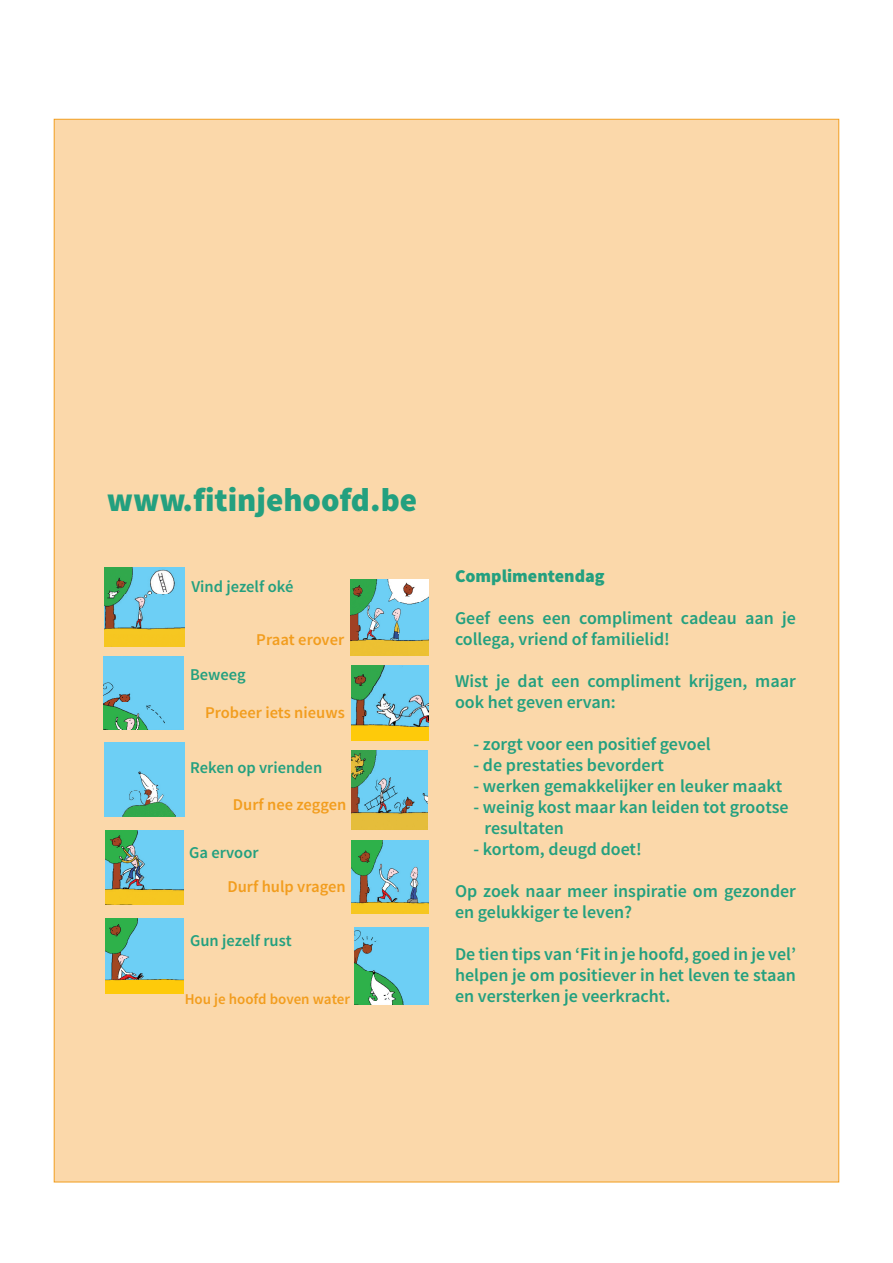
<style>
.page{position:relative;width:893px;height:1263px;background:#fff}
.page>*{position:absolute;margin:0;border:0;box-sizing:border-box;transform-origin:0 0}
.t1{font:900 33px "Source Sans Pro";color:#23a07f}
.t2{font:600 18px/21px "Source Sans Pro";color:#23a07f}
.t3{font:900 18px "Source Sans Pro";color:#23a07f}
.t4{font:600 16.5px "Source Sans Pro";color:#23a07f}
.t5{font:600 16.5px "Source Sans Pro";color:#f29d1e}
.t6{font:600 15px "Source Sans Pro";color:#f29d1e}
</style>
<div class="page">
<div style="left:54px;top:119px;width:785px;height:1063px;background:#fbd8aa;border:1px solid #f29d1e"></div>
<img style="left:352px;top:841px;width:77px;height:73px">
<img style="left:352px;top:750px;width:76px;height:79px">
<img style="left:350px;top:580px;width:78px;height:75px">
<img style="left:105px;top:830px;width:78px;height:74px">
<img style="left:104px;top:657px;width:79px;height:72px">
<img style="left:106px;top:919px;width:78px;height:74px">
<img style="left:351px;top:666px;width:77px;height:74px">
<img style="left:354px;top:927px;width:74px;height:78px">
<img style="left:104px;top:742px;width:80px;height:75px">
<img style="left:104px;top:568px;width:81px;height:79px">
<p class="t1" style="left:107px;top:479px;width:312px">www.fitinjehoofd.be</p>
<p class="t4" style="left:191px;top:576px;width:104px">Vind jezelf oké</p>
<p class="t4" style="left:190px;top:664px;width:57px">Beweeg</p>
<p class="t5" style="left:256px;top:629px;width:89px">Praat erover</p>
<p class="t5" style="left:205px;top:702px;width:141px">Probeer iets nieuws</p>
<p class="t4" style="left:190px;top:757px;width:134px">Reken op vrienden</p>
<p class="t5" style="left:233px;top:794px;width:115px">Durf nee zeggen</p>
<p class="t4" style="left:189px;top:842px;width:71px">Ga ervoor</p>
<p class="t5" style="left:227px;top:876px;width:120px">Durf hulp vragen</p>
<p class="t4" style="left:190px;top:930px;width:103px">Gun jezelf rust</p>
<p class="t6" style="left:185px;top:990px;width:167px">Hou je hoofd boven water</p>
<p class="t3" style="left:455px;top:564px;width:151px">Complimentendag</p>
<p class="t2" style="left:455px;top:608px;width:343px">Geef eens een compliment cadeau aan je collega, vriend of familielid!</p>
<p class="t2" style="left:455px;top:671px;width:342px">Wist je dat een compliment krijgen, maar ook het geven ervan:</p>
<p class="t2" style="left:473px;top:734px;width:239px">- zorgt voor een positief gevoel</p>
<p class="t2" style="left:473px;top:755px;width:192px">- de prestaties bevordert</p>
<p class="t2" style="left:473px;top:776px;width:310px">- werken gemakkelijker en leuker maakt</p>
<p class="t2" style="left:484px;top:797px;width:306px;text-indent:-11px">- weinig kost maar kan leiden tot grootse resultaten</p>
<p class="t2" style="left:473px;top:839px;width:170px">- kortom, deugd doet!</p>
<p class="t2" style="left:455px;top:881px;width:342px">Op zoek naar meer inspiratie om gezonder en gelukkiger te leven?</p>
<p class="t2" style="left:455px;top:944px;width:343px;text-align:justify">De tien tips van ‘Fit in je hoofd, goed in je vel’ helpen je om positiever in het leven te staan en versterken je veerkracht.</p>
</div>
